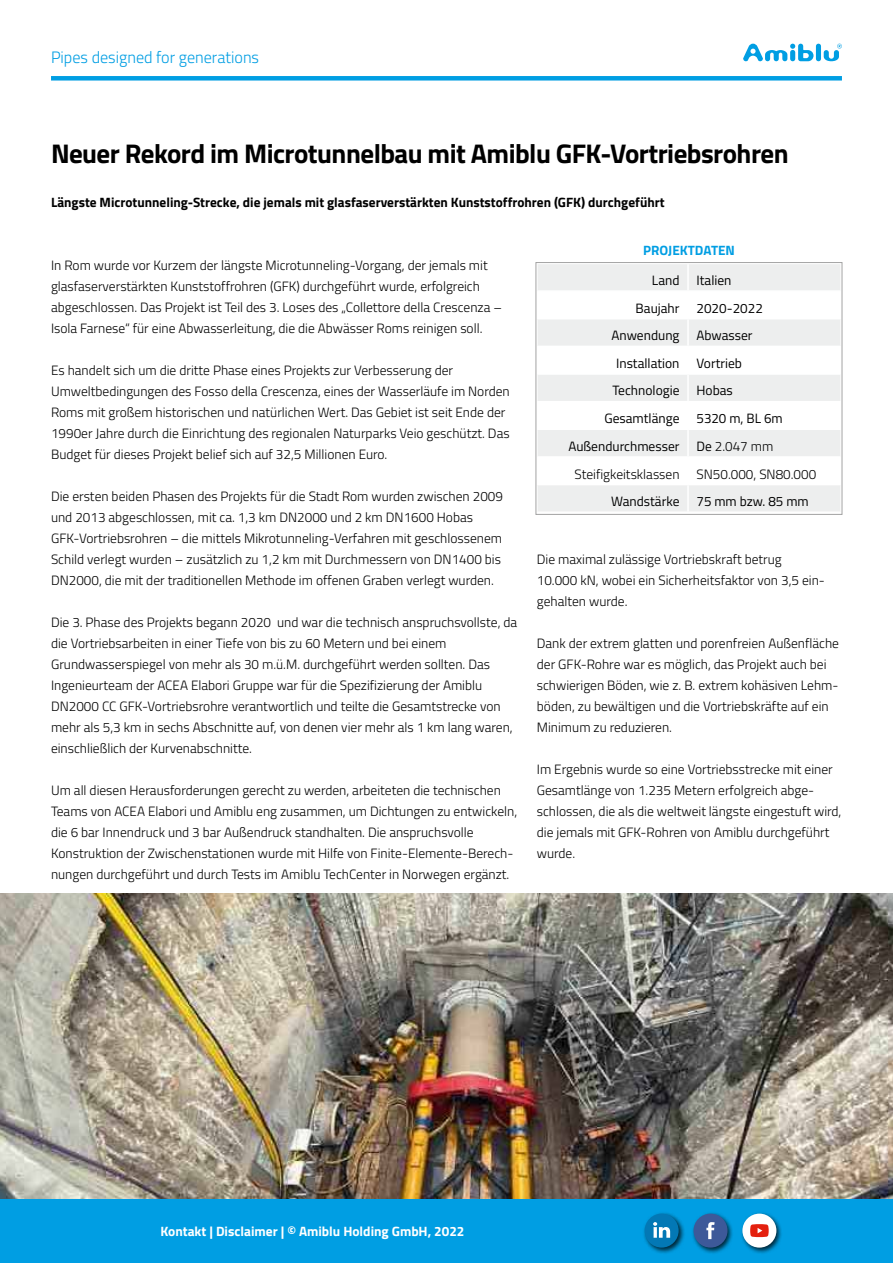
<style>
.page{position:relative;width:893px;height:1263px;background:#fff}
.page>*{position:absolute;margin:0;border:0;box-sizing:border-box;transform-origin:0 0}
.t1{font:700 27px "Titillium Web";letter-spacing:-.02em;color:#000}
.t2{font:300 16.5px "Titillium Web";color:#009ee3}
.t3{font:300 13.5px/21px "Titillium Web";color:#000}
.t4{font:13.5px "Titillium Web";color:#000}
.t5{font:700 13.5px "Titillium Web";color:#000}
.t6{font:700 13.5px "Titillium Web";color:#fff}
.t7{font:700 13.5px "Titillium Web";color:#009ee3}
.s1{font-weight:400}
</style>
<div class="page">
<img style="left:0;top:893px;width:893px;height:306px">
<div style="left:0;top:1199px;width:893px;height:64px;background:#009ee3"></div>
<div style="left:740px;top:1211px;width:43px;height:43px;background:#000;opacity:.75"></div>
<div style="left:742px;top:1213px;width:34px;height:34px;background:#fff;border-radius:50%"></div>
<svg style="left:750px;top:1224px;width:19px;height:13px"></svg>
<div style="left:691px;top:1211px;width:43px;height:43px;background:#000;opacity:.75"></div>
<div style="left:693px;top:1213px;width:34px;height:34px;background:#3d5999;border-radius:50%"></div>
<svg style="left:706px;top:1222px;width:9px;height:17px"></svg>
<div style="left:642px;top:1211px;width:43px;height:43px;background:#000;opacity:.75"></div>
<div style="left:645px;top:1213px;width:34px;height:34px;background:#0378b5;border-radius:50%"></div>
<svg style="left:653px;top:1222px;width:17px;height:16px"></svg>
<svg style="left:538px;top:264px;width:302px;height:247px;fill:#edeeee"></svg>
<hr style="left:687px;top:264px;width:2px;height:26px;background:#fff">
<hr style="left:687px;top:292px;width:2px;height:26px;background:#fff">
<hr style="left:687px;top:319px;width:2px;height:27px;background:#fff">
<hr style="left:536px;top:346px;width:152px;height:1px;background:#fff">
<hr style="left:688px;top:346px;width:154px;height:1px;background:#fff">
<hr style="left:687px;top:347px;width:2px;height:26px;background:#fff">
<hr style="left:536px;top:373px;width:152px;height:2px;background:#fff">
<hr style="left:688px;top:373px;width:154px;height:2px;background:#fff">
<hr style="left:687px;top:375px;width:2px;height:26px;background:#fff">
<hr style="left:536px;top:401px;width:152px;height:1px;background:#fff">
<hr style="left:688px;top:401px;width:154px;height:1px;background:#fff">
<hr style="left:687px;top:402px;width:2px;height:26px;background:#fff">
<hr style="left:536px;top:428px;width:152px;height:2px;background:#fff">
<hr style="left:688px;top:428px;width:154px;height:2px;background:#fff">
<hr style="left:687px;top:430px;width:2px;height:26px;background:#fff">
<hr style="left:536px;top:456px;width:152px;height:2px;background:#fff">
<hr style="left:688px;top:456px;width:154px;height:2px;background:#fff">
<hr style="left:687px;top:458px;width:2px;height:26px;background:#fff">
<hr style="left:536px;top:484px;width:152px;height:1px;background:#fff">
<hr style="left:688px;top:484px;width:154px;height:1px;background:#fff">
<hr style="left:687px;top:485px;width:2px;height:26px;background:#fff">
<hr style="left:536px;top:290px;width:152px;height:2px;background:#fff">
<hr style="left:688px;top:290px;width:154px;height:2px;background:#fff">
<hr style="left:536px;top:318px;width:152px;height:1px;background:#fff">
<hr style="left:688px;top:318px;width:154px;height:1px;background:#fff">
<div style="left:536px;top:262px;width:306px;height:252px;border:1px solid #a3a3a3"></div>
<div style="left:51px;top:76px;width:791px;height:5px;background:#009ee3"></div>
<div style="left:816px;top:44px;width:5px;height:17px;background:#009ee3;border-radius:3px"></div>
<svg style="left:743px;top:44px;width:70px;height:17px"></svg>
<svg style="left:824px;top:44px;width:18px;height:17px"></svg>
<p class="t2" style="left:51px;top:46px;width:210px">Pipes designed for generations</p>
<h1 class="t1" style="left:51px;top:133px;width:739px">Neuer Rekord im Microtunnelbau mit Amiblu GFK-Vortriebsrohren</h1>
<p class="t5" style="left:51px;top:191px;width:615px">Längste Microtunneling-Strecke, die jemals mit glasfaserverstärkten Kunststoffrohren (GFK) durchgeführt</p>
<p class="t3" style="left:51px;top:254px;width:452px">In Rom wurde vor Kurzem der längste Microtunneling-Vorgang, der jemals mit glasfaserverstärkten Kunststoffrohren (GFK) durchgeführt wurde, erfolgreich abgeschlossen. Das Projekt ist Teil des 3. Loses des „Collettore della Crescenza – Isola Farnese“ für eine Abwasserleitung, die die Abwässer Roms reinigen soll.</p>
<p class="t3" style="left:51px;top:359px;width:460px">Es handelt sich um die dritte Phase eines Projekts zur Verbesserung der Umweltbedingungen des Fosso della Crescenza, eines der Wasserläufe im Norden Roms mit großem historischen und natürlichen Wert. Das Gebiet ist seit Ende der 1990er Jahre durch die Einrichtung des regionalen Naturparks Veio geschützt. Das Budget für dieses Projekt belief sich auf 32,5 Millionen Euro.</p>
<p class="t3" style="left:51px;top:485px;width:453px">Die ersten beiden Phasen des Projekts für die Stadt Rom wurden zwischen 2009 und 2013 abgeschlossen, mit ca. 1,3 km DN2000 und 2 km DN1600 Hobas GFK-Vortriebsrohren – die mittels Mikrotunneling-Verfahren mit geschlossenem Schild verlegt wurden – zusätzlich zu 1,2 km mit Durchmessern von DN1400 bis DN2000, die mit der traditionellen Methode im offenen Graben verlegt wurden.</p>
<p class="t3" style="left:51px;top:611px;width:468px">Die 3. Phase des Projekts begann 2020 und war die technisch anspruchsvollste, da die Vortriebsarbeiten in einer Tiefe von bis zu 60 Metern und bei einem Grundwasserspiegel von mehr als 30 m.ü.M. durchgeführt werden sollten. Das Ingenieurteam der ACEA Elabori Gruppe war für die Spezifizierung der Amiblu DN2000 CC GFK-Vortriebsrohre verantwortlich und teilte die Gesamtstrecke von mehr als 5,3 km in sechs Abschnitte auf, von denen vier mehr als 1 km lang waren, einschließlich der Kurvenabschnitte.</p>
<p class="t3" style="left:51px;top:779px;width:468px">Um all diesen Herausforderungen gerecht zu werden, arbeiteten die technischen Teams von ACEA Elabori und Amiblu eng zusammen, um Dichtungen zu entwickeln, die 6 bar Innendruck und 3 bar Außendruck standhalten. Die anspruchsvolle Konstruktion der Zwischenstationen wurde mit Hilfe von Finite-Elemente-Berech&shy;nungen durchgeführt und durch Tests im Amiblu TechCenter in Norwegen ergänzt.</p>
<p class="t7" style="left:643px;top:240px;width:93px">PROJEKTDATEN</p>
<p class="t4" style="left:652px;top:270px;width:29px">Land</p>
<p class="t4" style="left:696px;top:270px;width:36px">Italien</p>
<p class="t4" style="left:636px;top:298px;width:45px">Baujahr</p>
<p class="t4" style="left:696px;top:298px;width:68px">2020-2022</p>
<p class="t4" style="left:611px;top:326px;width:70px">Anwendung</p>
<p class="t4" style="left:696px;top:326px;width:58px">Abwasser</p>
<p class="t4" style="left:616px;top:353px;width:65px">Installation</p>
<p class="t4" style="left:696px;top:353px;width:47px">Vortrieb</p>
<p class="t4" style="left:612px;top:381px;width:69px">Technologie</p>
<p class="t4" style="left:696px;top:381px;width:38px">Hobas</p>
<p class="t4" style="left:604px;top:408px;width:77px">Gesamtlänge</p>
<p class="t4" style="left:696px;top:408px;width:88px">5320 m, BL 6m</p>
<p class="t4" style="left:568px;top:436px;width:113px">Außendurchmesser</p>
<p class="t3" style="left:696px;top:435px;width:78px"><span class="s1">De</span> 2.047 mm</p>
<p class="t3" style="left:575px;top:463px;width:106px">Steifigkeitsklassen</p>
<p class="t3" style="left:696px;top:463px;width:121px">SN50.000, SN80.000</p>
<p class="t4" style="left:611px;top:491px;width:70px">Wandstärke</p>
<p class="t4" style="left:696px;top:491px;width:114px">75 mm bzw. 85 mm</p>
<p class="t3" style="left:537px;top:548px;width:290px">Die maximal zulässige Vortriebskraft betrug<br>10.000 kN, wobei ein Sicherheitsfaktor von 3,5 ein&shy;gehalten wurde.</p>
<p class="t3" style="left:537px;top:632px;width:304px">Dank der extrem glatten und porenfreien Außenfläche der GFK-Rohre war es möglich, das Projekt auch bei schwierigen Böden, wie z. B. extrem kohäsiven Lehm&shy;böden, zu bewältigen und die Vortriebskräfte auf ein Minimum zu reduzieren.</p>
<p class="t3" style="left:537px;top:758px;width:306px">Im Ergebnis wurde so eine Vortriebsstrecke mit einer Gesamtlänge von 1.235 Metern erfolgreich abge&shy;schlossen, die als die weltweit längste eingestuft wird, die jemals mit GFK-Rohren von Amiblu durchgeführt wurde.</p>
<p class="t6" style="left:160px;top:1220px;width:306px">Kontakt | Disclaimer | © Amiblu Holding GmbH, 2022</p>
</div>
